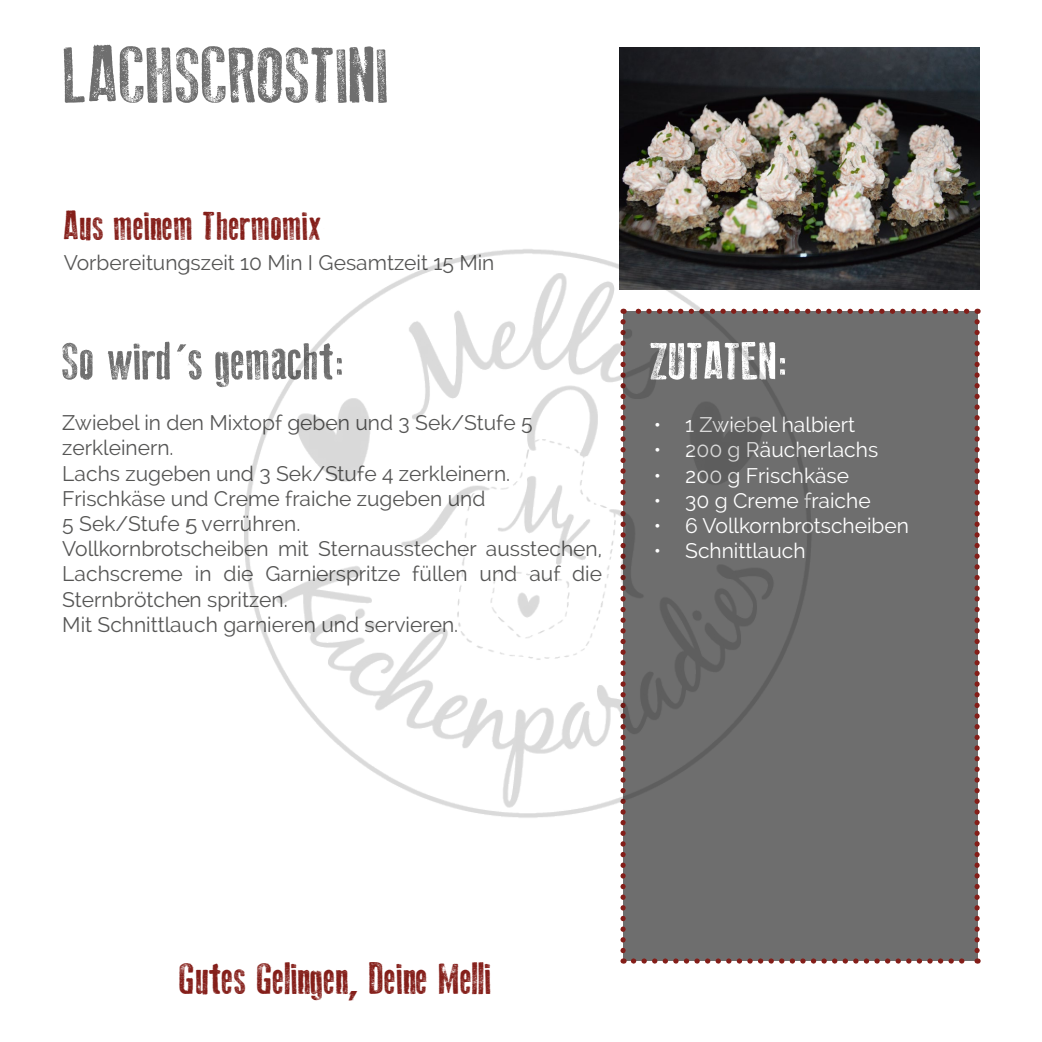
<style>
.page{position:relative;width:1042px;height:1042px;background:#fff}
.page>*{position:absolute;margin:0;border:0;box-sizing:border-box;transform-origin:0 0}
.t1{font:78.75px "Old Press";color:#6e6e6e}
.t2{font:52.5px "Old Press";color:#6e6e6e}
.t3{font:52.5px "Old Press";color:#fff}
.t4{font:43.75px "Old Press";color:#841e19}
.t5{font:40.25px "Old Press";color:#841e19}
.t6{font:21px/25.2px "Raleway";color:#565655}
.t7{font:21px "Raleway";color:#fff}
</style>
<div class="page">
<img style="left:619px;top:48px;width:360px;height:241px">
<div style="left:623px;top:311px;width:354px;height:650px;background:#6e6e6e"></div>
<svg style="left:620px;top:824px;width:6px;height:139px"></svg>
<svg style="left:633px;top:958px;width:345px;height:5px"></svg>
<svg style="left:974px;top:309px;width:5px;height:641px"></svg>
<svg style="left:858px;top:309px;width:108px;height:5px"></svg>
<img style="left:244px;top:218px;width:610px;height:606px">
<h1 class="t1" style="left:64px;top:31px;width:327px">LACHSCROSTINI</h1>
<h3 class="t5" style="left:64px;top:203px;width:260px">Aus meinem Thermomix</h3>
<p class="t6" style="left:64px;top:250px;width:432px">Vorbereitungszeit 10 Min I Gesamtzeit 15 Min</p>
<h2 class="t2" style="left:62px;top:332px;width:284px">So wird´s gemacht:</h2>
<p class="t6" style="left:62px;top:410px;width:541px">Zwiebel in den Mixtopf geben und 3 Sek/Stufe 5 zerkleinern.<br>Lachs zugeben und 3 Sek/Stufe 4 zerkleinern.<br>Frischkäse und Creme fraiche zugeben und<br>5 Sek/Stufe 5 verrühren.<br>Vollkornbrotscheiben mit Sternausstecher ausstechen, Lachscreme in die Garnierspritze füllen und auf die Sternbrötchen spritzen.<br>Mit Schnittlauch garnieren und servieren.</p>
<h2 class="t3" style="left:650px;top:332px;width:140px">ZUTATEN:</h2>
<p class="t7" style="left:654px;top:412px;width:203px">• 1 Zwiebel halbiert</p>
<p class="t7" style="left:654px;top:438px;width:226px">• 200 g Räucherlachs</p>
<p class="t7" style="left:654px;top:463px;width:197px">• 200 g Frischkäse</p>
<p class="t7" style="left:654px;top:488px;width:218px">• 30 g Creme fraiche</p>
<p class="t7" style="left:654px;top:513px;width:257px">• 6 Vollkornbrotscheiben</p>
<p class="t7" style="left:654px;top:538px;width:153px">• Schnittlauch</p>
<h3 class="t4" style="left:179px;top:954px;width:314px">Gutes Gelingen, Deine Melli</h3>
</div>
